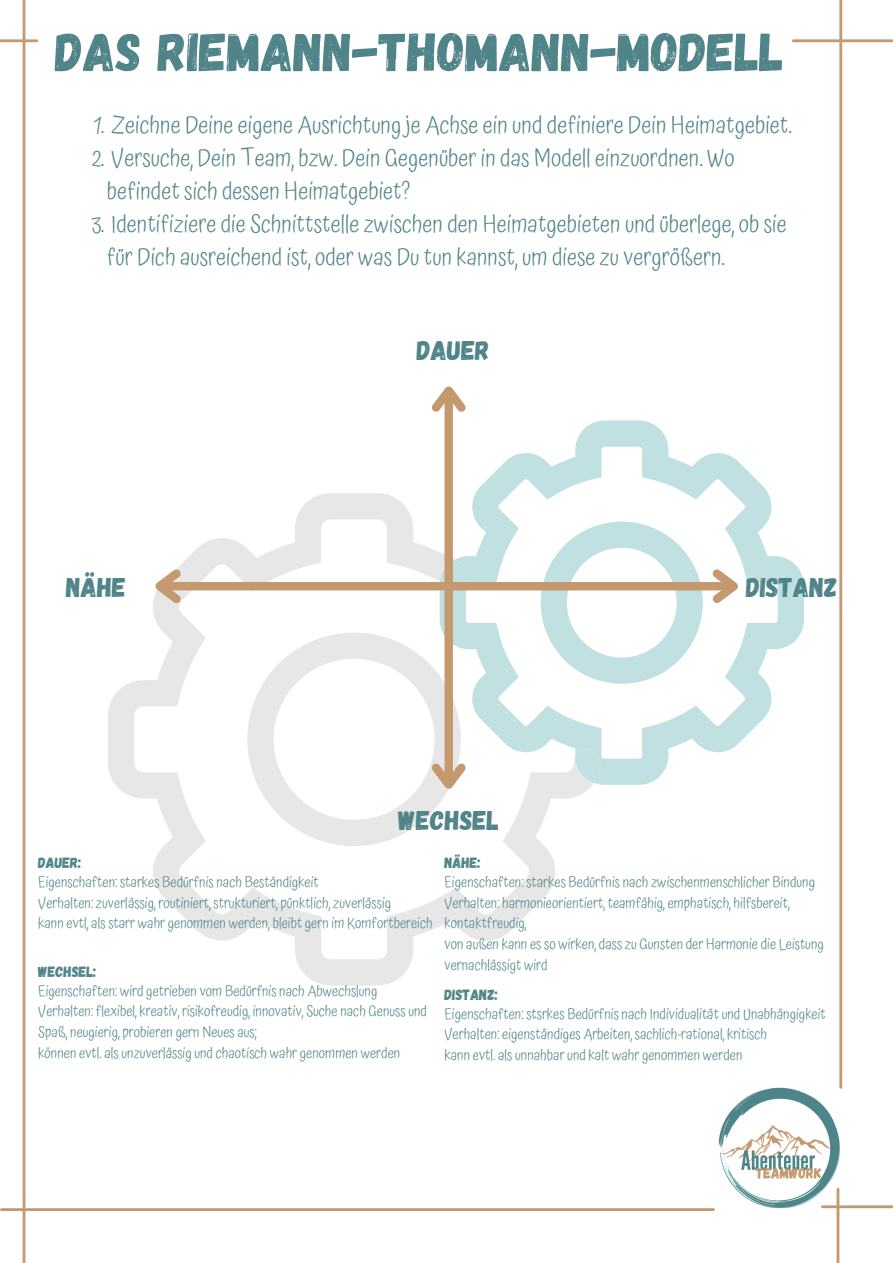
<style>
.page{position:relative;width:893px;height:1263px;background:#fff}
.page>*{position:absolute;margin:0;border:0;box-sizing:border-box;transform-origin:0 0}
.t1{font:54px "Gagalin";color:#4f8488}
.t2{font:27px "Gagalin";color:#4f8488}
.t3{font:300 24px/33.2px "Atma";color:#4f8488}
.t4{font:300 14.85px/20.6px "Atma";color:#4f8488}
.t5{font:14.85px "Gagalin";color:#4f8488}
</style>
<div class="page">
<img style="left:713px;top:1076px;width:138px;height:144px">
<hr style="left:23px;top:0;width:2px;height:1263px;background:#c5996f">
<hr style="left:1px;top:1208px;width:712px;height:3px;background:#c5996f">
<hr style="left:822px;top:1205px;width:71px;height:3px;background:#c5996f">
<hr style="left:793px;top:39px;width:100px;height:3px;background:#c5996f">
<hr style="left:0;top:39px;width:37px;height:3px;background:#c5996f">
<hr style="left:839px;top:0;width:3px;height:1087px;background:#c5996f">
<hr style="left:836px;top:1189px;width:3px;height:74px;background:#c5996f">
<svg style="left:108px;top:493px;width:447px;height:492px"></svg>
<svg style="left:440px;top:420px;width:364px;height:314px"></svg>
<div style="left:162px;top:582px;width:569px;height:8px;background:#c5996f"></div>
<svg style="left:146px;top:562px;width:42px;height:49px"></svg>
<div style="left:444px;top:393px;width:9px;height:389px;background:#c5996f"></div>
<svg style="left:424px;top:522px;width:324px;height:277px"></svg>
<svg style="left:431px;top:386px;width:35px;height:33px"></svg>
<p class="t1" style="left:55px;top:17px;width:730px">DAS RIEMANN-THOMANN-MODELL</p>
<p class="t3" style="left:93px;top:108px;width:700px">1. Zeichne Deine eigene Ausrichtung je Achse ein und definiere Dein Heimatgebiet.</p>
<p class="t3" style="left:107px;top:141px;width:629px;text-indent:-15px">2. Versuche, Dein Team, bzw. Dein Gegenüber in das Modell einzuordnen. Wo befindet sich dessen Heimatgebiet?</p>
<p class="t3" style="left:107px;top:207px;width:681px;text-indent:-15px">3. Identifiziere die Schnittstelle zwischen den Heimatgebieten und überlege, ob sie für Dich ausreichend ist, oder was Du tun kannst, um diese zu vergrößern.</p>
<p class="t2" style="left:417px;top:333px;width:75px">DAUER</p>
<p class="t2" style="left:66px;top:570px;width:62px">NÄHE</p>
<p class="t2" style="left:746px;top:570px;width:93px">DISTANZ</p>
<p class="t2" style="left:398px;top:803px;width:102px">WECHSEL</p>
<p class="t5" style="left:38px;top:853px;width:45px">DAUER:</p>
<p class="t4" style="left:38px;top:871px;width:282px">Eigenschaften: starkes Bedürfnis nach Beständigkeit</p>
<p class="t4" style="left:38px;top:892px;width:354px">Verhalten: zuverlässig, routiniert, strukturiert, pünktlich, zuverlässig</p>
<p class="t4" style="left:38px;top:913px;width:396px">kann evtl, als starr wahr genommen werden, bleibt gern im Komfortbereich</p>
<p class="t5" style="left:38px;top:962px;width:60px">WECHSEL:</p>
<p class="t4" style="left:38px;top:980px;width:341px">Eigenschaften: wird getrieben vom Bedürfnis nach Abwechslung</p>
<p class="t4" style="left:38px;top:1001px;width:390px">Verhalten: flexibel, kreativ, risikofreudig, innovativ, Suche nach Genuss und<br>Spaß, neugierig, probieren gern Neues aus;</p>
<p class="t4" style="left:38px;top:1042px;width:364px">können evtl. als unzuverlässig und chaotisch wahr genommen werden</p>
<p class="t5" style="left:444px;top:853px;width:38px">NÄHE:</p>
<p class="t4" style="left:444px;top:871px;width:372px">Eigenschaften: starkes Bedürfnis nach zwischenmenschlicher Bindung</p>
<p class="t4" style="left:444px;top:892px;width:347px">Verhalten: harmonieorientiert, teamfähig, emphatisch, hilfsbereit, kontaktfreudig,</p>
<p class="t4" style="left:444px;top:933px;width:381px">von außen kann es so wirken, dass zu Gunsten der Harmonie die Leistung vernachlässigt wird</p>
<p class="t5" style="left:444px;top:985px;width:55px">DISTANZ:</p>
<p class="t4" style="left:444px;top:1003px;width:383px">Eigenschaften: stsrkes Bedürfnis nach Individualität und Unabhängigkeit</p>
<p class="t4" style="left:444px;top:1024px;width:324px">Verhalten: eigenständiges Arbeiten, sachlich-rational, kritisch</p>
<p class="t4" style="left:444px;top:1044px;width:299px">kann evtl. als unnahbar und kalt wahr genommen werden</p>
</div>
